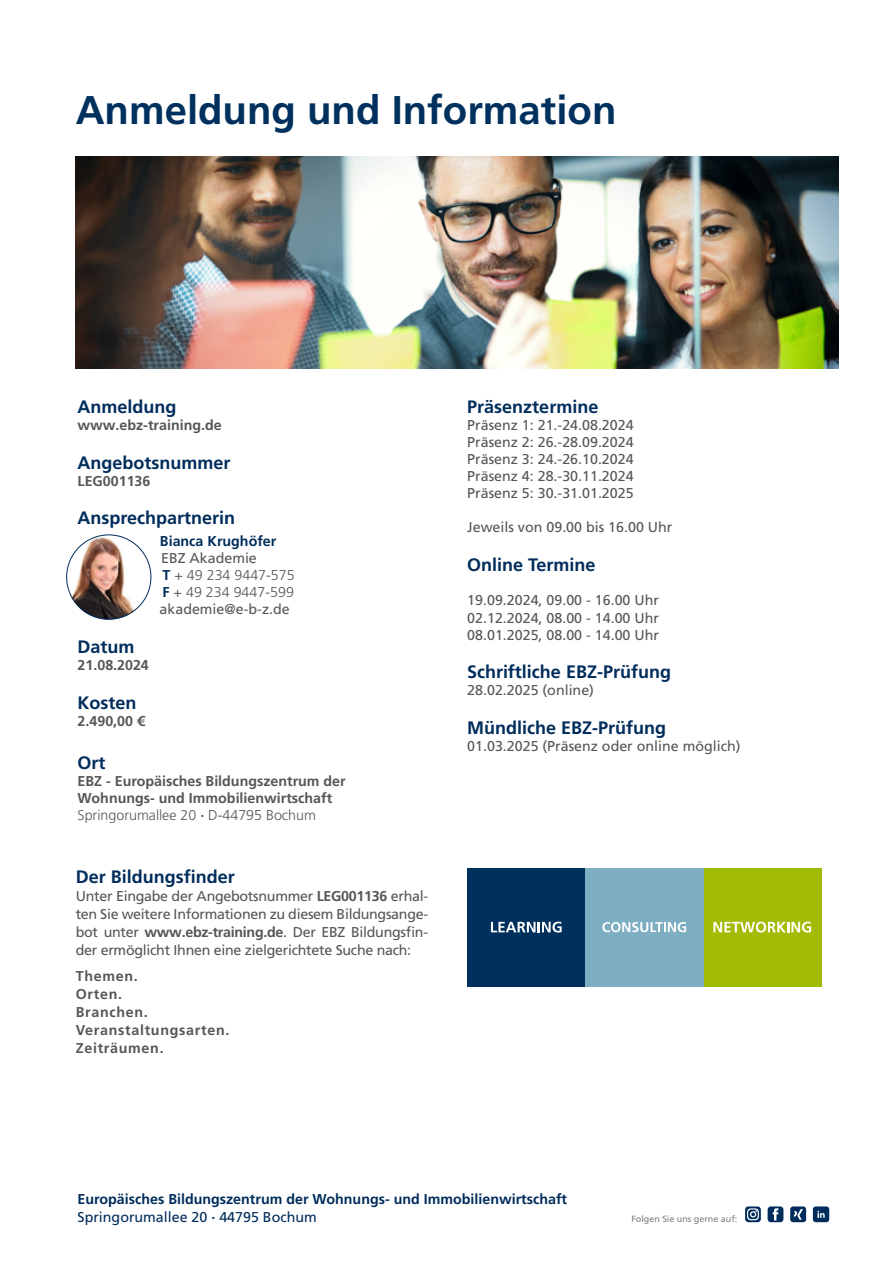
<style>
.page{position:relative;width:893px;height:1263px;background:#fff}
.page>*{position:absolute;margin:0;border:0;box-sizing:border-box;transform-origin:0 0}
.t1{font:700 40.05px "Frutiger LT Pro";color:#00315e}
.t2{font:700 18px "Frutiger LT Pro";color:#002d5c}
.t3{font:14.25px/17.1px "Frutiger LT Std";color:#565655;text-align:justify}
.t4{font:700 14.25px/17.1px "Frutiger LT Pro";color:#565655}
.t5{font:700 14.25px "Frutiger LT Pro";color:#002d5c}
.t6{font:700 14.25px/18px "Frutiger LT Pro";letter-spacing:.05em;color:#565655}
.t7{font:300 14.25px "Frutiger LT Std";color:#565655}
.t8{font:14.25px "Frutiger LT Std";color:#002d5c}
.t9{font:9px "Frutiger LT Std";color:#7d7d7c}
.s1{font-family:"Frutiger LT Pro";font-weight:700;color:#002d5c}
.s2{font-weight:300}
.s3{font-family:"Frutiger LT Pro";font-weight:700}
</style>
<div class="page">
<img style="left:76px;top:156px;width:763px;height:213px">
<svg style="left:745px;top:1206px;width:16px;height:16px"></svg>
<svg style="left:768px;top:1206px;width:15px;height:16px"></svg>
<svg style="left:790px;top:1206px;width:16px;height:16px"></svg>
<svg style="left:813px;top:1206px;width:16px;height:16px"></svg>
<div style="left:467px;top:868px;width:118px;height:118px;background:#00315e"></div>
<svg style="left:491px;top:922px;width:71px;height:10px"></svg>
<div style="left:703px;top:868px;width:118px;height:118px;background:#a2bb04"></div>
<svg style="left:713px;top:922px;width:98px;height:10px"></svg>
<div style="left:585px;top:868px;width:118px;height:118px;background:#7daec1"></div>
<svg style="left:602px;top:922px;width:84px;height:10px"></svg>
<img style="left:66px;top:534px;width:85px;height:85px;border-radius:42px">
<h1 class="t1" style="left:76px;top:86px;width:542px">Anmeldung und Information</h1>
<p class="t2" style="left:78px;top:396px;width:100px">Anmeldung</p>
<p class="t4" style="left:78px;top:416px;width:146px">www.ebz-training.de</p>
<p class="t2" style="left:78px;top:452px;width:154px">Angebotsnummer</p>
<p class="t4" style="left:78px;top:472px;width:74px">LEG001136</p>
<p class="t2" style="left:78px;top:507px;width:159px">Ansprechpartnerin</p>
<p class="t5" style="left:160px;top:532px;width:118px">Bianca Krughöfer</p>
<p class="t3" style="left:160px;top:549px;width:137px;text-align:left">EBZ Akademie<br><span class="s1">T</span> <span class="s2">+ 49 234 9447-575<br></span><span class="s1">F</span> <span class="s2">+ 49 234 9447-599 </span>akademie@e-b-z.de</p>
<p class="t2" style="left:78px;top:636px;width:59px">Datum</p>
<p class="t4" style="left:78px;top:656px;width:73px">21.08.2024</p>
<p class="t2" style="left:78px;top:692px;width:61px">Kosten</p>
<p class="t4" style="left:78px;top:712px;width:69px">2.490,00 €</p>
<p class="t2" style="left:78px;top:752px;width:30px">Ort</p>
<p class="t4" style="left:78px;top:773px;width:270px">EBZ - Europäisches Bildungszentrum der<br>Wohnungs- und Immobilienwirtschaft</p>
<p class="t7" style="left:78px;top:807px;width:240px">Springorumallee 20 <span class="s3">∙</span> D-44795 Bochum</p>
<p class="t2" style="left:76px;top:866px;width:161px">Der Bildungsfinder</p>
<p class="t3" style="left:76px;top:887px;width:354px;line-height:18px">Unter Eingabe der Angebotsnummer <span class="s3">LEG001136</span> erhal&shy;ten Sie weitere Informationen zu diesem Bildungsange&shy;bot unter <span class="s3">www.ebz-training.de</span>. Der EBZ Bildungsfin&shy;der ermöglicht Ihnen eine zielgerichtete Suche nach:</p>
<p class="t6" style="left:76px;top:967px;width:155px">Themen.<br>Orten.<br>Branchen.<br>Veranstaltungsarten.<br>Zeiträumen.</p>
<p class="t2" style="left:467px;top:396px;width:133px">Präsenztermine</p>
<p class="t3" style="left:467px;top:416px;width:168px">Präsenz 1: 21.-24.08.2024<br>Präsenz 2: 26.-28.09.2024<br>Präsenz 3: 24.-26.10.2024<br>Präsenz 4: 28.-30.11.2024<br>Präsenz 5: 30.-31.01.2025</p>
<p class="t3" style="left:467px;top:519px;width:207px">Jeweils von 09.00 bis 16.00 Uhr</p>
<p class="t2" style="left:467px;top:554px;width:130px">Online Termine</p>
<p class="t3" style="left:467px;top:592px;width:193px">19.09.2024, 09.00 - 16.00 Uhr 02.12.2024, 08.00 - 14.00 Uhr 08.01.2025, 08.00 - 14.00 Uhr</p>
<p class="t2" style="left:467px;top:661px;width:205px">Schriftliche EBZ-Prüfung</p>
<p class="t3" style="left:467px;top:682px;width:128px">28.02.2025 (online)</p>
<p class="t2" style="left:467px;top:717px;width:201px">Mündliche EBZ-Prüfung</p>
<p class="t3" style="left:467px;top:738px;width:275px">01.03.2025 (Präsenz oder online möglich)</p>
<p class="t5" style="left:78px;top:1191px;width:491px">Europäisches Bildungszentrum der Wohnungs- und Immobilienwirtschaft</p>
<p class="t8" style="left:78px;top:1209px;width:241px">Springorumallee 20 <span class="s3">·</span> 44795 Bochum</p>
<p class="t9" style="left:631px;top:1214px;width:108px">Folgen Sie uns gerne auf:</p>
</div>
